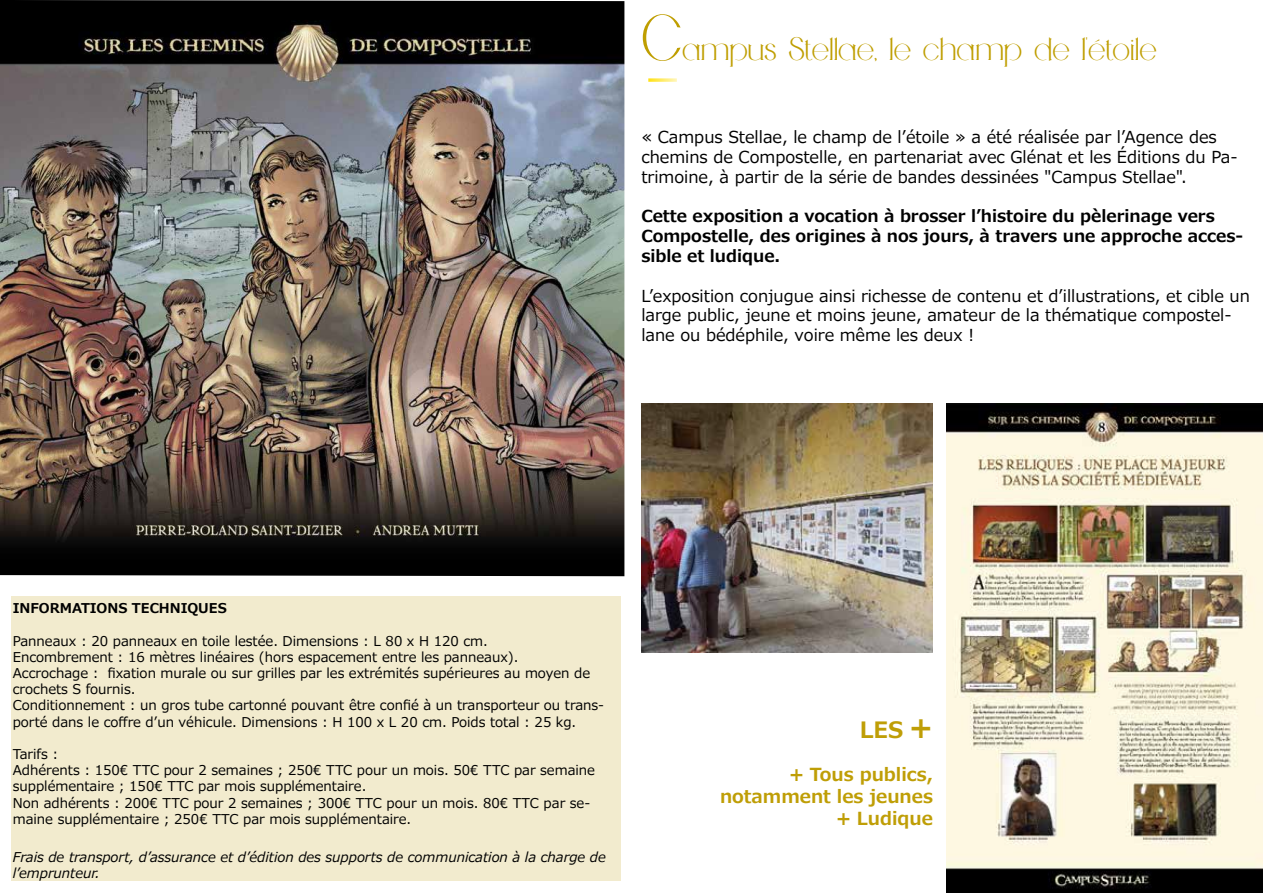
<style>
.page{position:relative;width:1263px;height:893px;background:#fff}
.page>*{position:absolute;margin:0;border:0;box-sizing:border-box;transform-origin:0 0}
.t1{font:30px "Medhurst";letter-spacing:.01em;color:#bf9e00}
.t2{font:700 22.5px "Meiryo";color:#bf9e06}
.t3{font:700 18px/21.6px "Meiryo";color:#bf9e06;text-align:right}
.t4{font:16.5px/19.8px "Meiryo";color:#000}
.t5{font:700 16.5px/19.8px "Meiryo";color:#000}
.t6{font:13.5px/16.2px "Meiryo";color:#000}
.t7{font:italic 13.5px/16.2px "Meiryo";color:#000}
.t8{font:700 13.5px "Meiryo";color:#000}
.s1{font-size:60px}
.s2{font-size:28.5px}
</style>
<div class="page">
<img style="left:0;top:0;width:624px;height:576px">
<img style="left:946px;top:404px;width:317px;height:489px">
<img style="left:641px;top:404px;width:292px;height:249px">
<div style="left:11px;top:596px;width:610px;height:285px;background:#f2ebce"></div>
<svg style="left:648px;top:78px;width:29px;height:4px"></svg>
<h1 class="t1" style="left:641px;top:32px;width:517px"><span class="s1">C</span>ampus Stellae, le champ de l'étoile</h1>
<p class="t4" style="left:641px;top:128px;width:598px">« Campus Stellae, le champ de l’étoile » a été réalisée par l’Agence des chemins de Compostelle, en partenariat avec Glénat et les Éditions du Pa&shy;trimoine, à partir de la série de bandes dessinées "Campus Stellae".</p>
<p class="t5" style="left:641px;top:207px;width:603px">Cette exposition a vocation à brosser l’histoire du pèlerinage vers<br>Compostelle, des origines à nos jours, à travers une approche acces&shy;sible et ludique.</p>
<p class="t4" style="left:641px;top:286px;width:610px">L’exposition conjugue ainsi richesse de contenu et d’illustrations, et cible un large public, jeune et moins jeune, amateur de la thématique compostel&shy;lane ou bédéphile, voire même les deux !</p>
<p class="t8" style="left:13px;top:599px;width:215px">INFORMATIONS TECHNIQUES</p>
<p class="t6" style="left:13px;top:633px;width:593px">Panneaux : 20 panneaux en toile lestée. Dimensions : L 80 x H 120 cm.<br>Encombrement : 16 mètres linéaires (hors espacement entre les panneaux).<br>Accrochage : fixation murale ou sur grilles par les extrémités supérieures au moyen de crochets S fournis.<br>Conditionnement : un gros tube cartonné pouvant être confié à un transporteur ou trans&shy;porté dans le coffre d’un véhicule. Dimensions : H 100 x L 20 cm. Poids total : 25 kg.</p>
<p class="t6" style="left:13px;top:747px;width:584px">Tarifs :<br>Adhérents : 150€ TTC pour 2 semaines ; 250€ TTC pour un mois. 50€ TTC par semaine supplémentaire ; 150€ TTC par mois supplémentaire.<br>Non adhérents : 200€ TTC pour 2 semaines ; 300€ TTC pour un mois. 80€ TTC par se&shy;maine supplémentaire ; 250€ TTC par mois supplémentaire.</p>
<p class="t7" style="left:13px;top:849px;width:595px">Frais de transport, d’assurance et d’édition des supports de communication à la charge de l’emprunteur.</p>
<h2 class="t2" style="left:860px;top:714px;width:75px">LES <span class="s2">+</span></h2>
<h3 class="t3" style="left:720px;top:765px;width:214px">+ Tous publics, notamment les jeunes + Ludique</h3>
</div>
